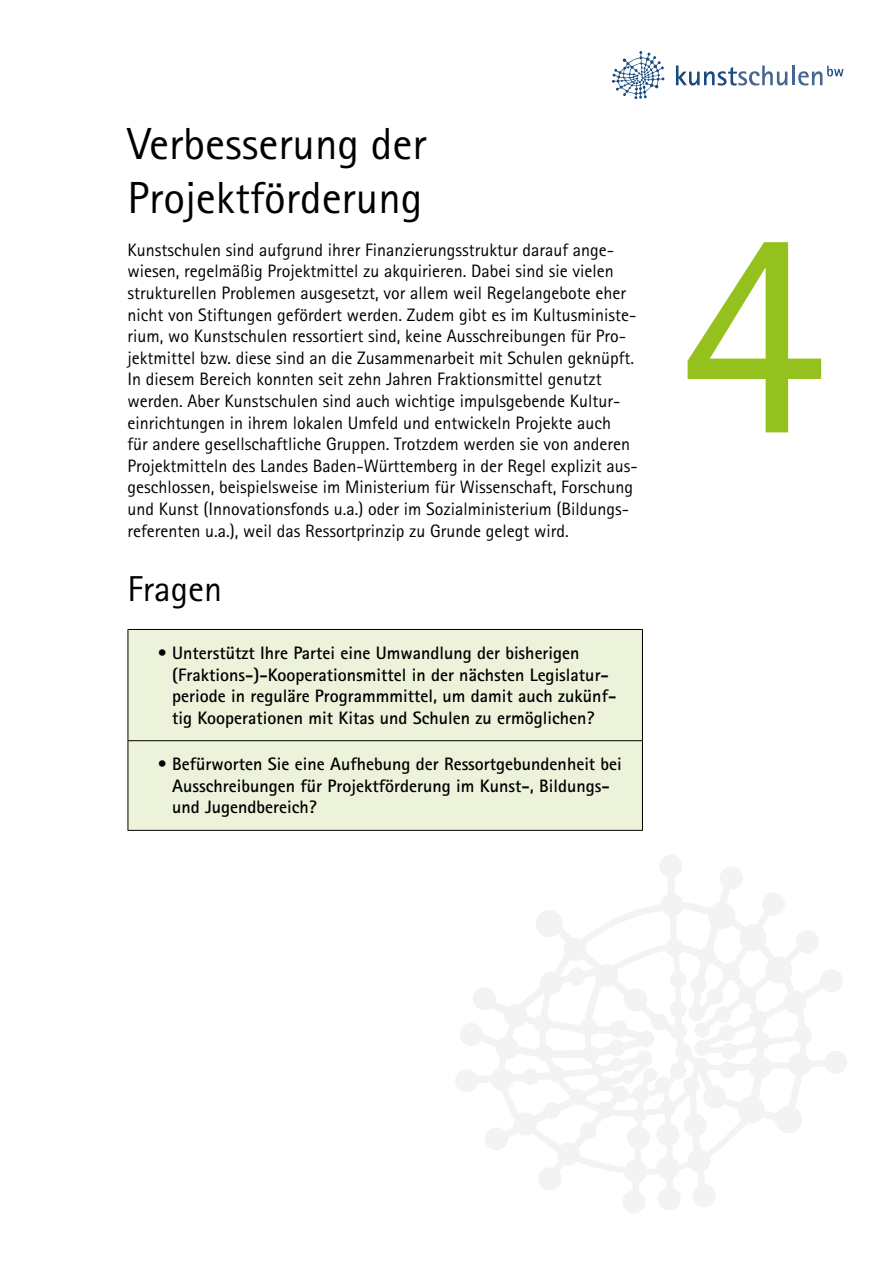
<style>
.page{position:relative;width:893px;height:1263px;background:#fff}
.page>*{position:absolute;margin:0;border:0;box-sizing:border-box;transform-origin:0 0}
.t1{font:300px "Rotis Sans Serif Std";color:#95c11f}
.t2{font:45px/54px "Rotis Sans Serif Std";color:#000}
.t3{font:36px "Rotis Sans Serif Std";color:#000}
.t4{font:18px/21.6px "Rotis Sans Serif Std";color:#000}
.t5{font:700 18px/21.6px "Rotis Sans Serif Std";color:#000}
.s1{font-weight:400}
</style>
<div class="page">
<div style="left:129px;top:630px;width:513px;height:200px;background:#ecf3da"></div>
<hr style="left:128px;top:629px;width:515px;height:1px;background:#000">
<hr style="left:128px;top:630px;width:1px;height:110px;background:#000">
<hr style="left:642px;top:630px;width:1px;height:110px;background:#000">
<hr style="left:128px;top:740px;width:515px;height:1px;background:#000">
<hr style="left:128px;top:741px;width:1px;height:89px;background:#000">
<hr style="left:642px;top:741px;width:1px;height:89px;background:#000">
<hr style="left:128px;top:830px;width:515px;height:1px;background:#000">
<svg style="left:612px;top:51px;width:52px;height:48px"></svg>
<svg style="left:676px;top:66px;width:111px;height:20px"></svg>
<hr style="left:792px;top:66px;width:3px;height:19px;background:#486694">
<svg style="left:798px;top:66px;width:45px;height:20px"></svg>
<svg style="left:455px;top:855px;width:392px;height:358px"></svg>
<h2 class="t2" style="left:128px;top:116px;width:301px">Verbesserung der<br>Projektförderung</h2>
<p class="t4" style="left:128px;top:239px;width:512px">Kunstschulen sind aufgrund ihrer Finanzierungsstruktur darauf ange&shy;wiesen, regelmäßig Projektmittel zu akquirieren. Dabei sind sie vielen strukturellen Problemen ausgesetzt, vor allem weil Regelangebote eher nicht von Stiftungen gefördert werden. Zudem gibt es im Kultusministe&shy;rium, wo Kunstschulen ressortiert sind, keine Ausschreibungen für Pro&shy;jektmittel bzw. diese sind an die Zusammenarbeit mit Schulen geknüpft.<br>In diesem Bereich konnten seit zehn Jahren Fraktionsmittel genutzt werden. Aber Kunstschulen sind auch wichtige impulsgebende Kultur&shy;einrichtungen in ihrem lokalen Umfeld und entwickeln Projekte auch<br>für andere gesellschaftliche Gruppen. Trotzdem werden sie von anderen Projektmitteln des Landes Baden-Württemberg in der Regel explizit aus&shy;geschlossen, beispielsweise im Ministerium für Wissenschaft, Forschung und Kunst (Innovationsfonds u.a.) oder im Sozialministerium (Bildungs&shy;referenten u.a.), weil das Ressortprinzip zu Grunde gelegt wird.</p>
<h3 class="t3" style="left:128px;top:568px;width:96px">Fragen</h3>
<p class="t5" style="left:172px;top:642px;width:446px;text-indent:-14px"><span class="s1">•</span> Unterstützt Ihre Partei eine Umwandlung der bisherigen (Fraktions-)-Kooperationsmittel in der nächsten Legislatur&shy;periode in reguläre Programmmittel, um damit auch zukünf&shy;tig Kooperationen mit Kitas und Schulen zu ermöglichen?</p>
<p class="t5" style="left:172px;top:753px;width:451px;text-indent:-14px"><span class="s1">•</span> Befürworten Sie eine Aufhebung der Ressortgebundenheit bei<br>Ausschreibungen für Projektförderung im Kunst-, Bildungs&shy;und Jugendbereich?</p>
<h1 class="t1" style="left:676px;top:154px;width:151px">4</h1>
</div>
